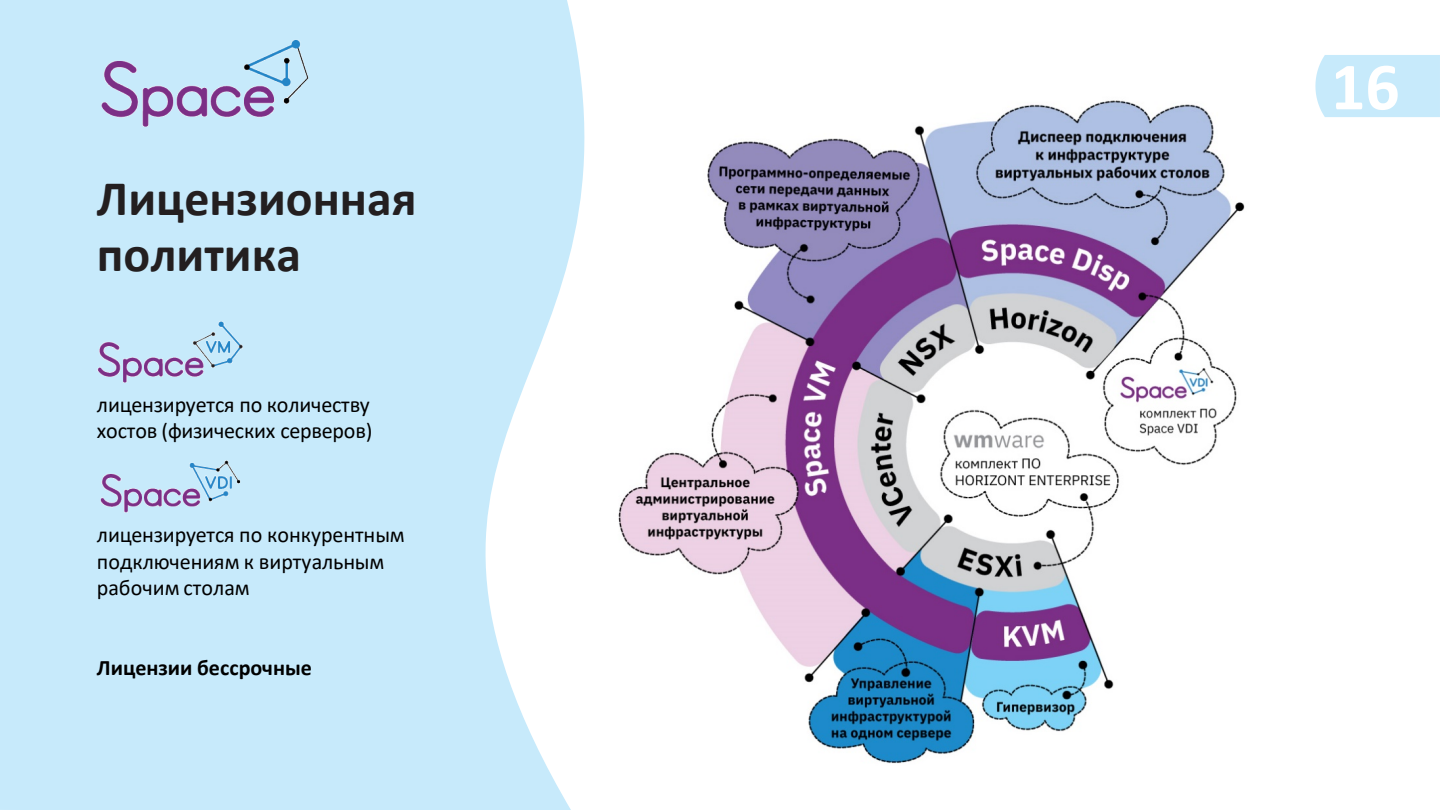
<style>
.page{position:relative;width:1440px;height:810px;background:#fff}
.page>*{position:absolute;margin:0;border:0;box-sizing:border-box;transform-origin:0 0}
.t1{font:700 68px "Calibri";color:#fff}
.t2{font:700 50px/56.2px "Calibri";color:#231f20}
.t3{font:22px/26px "Calibri";letter-spacing:-.01em;color:#000}
.t4{font:700 22px "Calibri";color:#000}
</style>
<div class="page">
<svg style="left:0;top:0;width:585px;height:810px;background:#ccecfb"></svg>
<div style="left:1315px;top:55px;width:125px;height:62px;background:#c7eafb"></div>
<img style="left:618px;top:100px;width:627px;height:664px">
<img style="left:84px;top:431px;width:172px;height:110px">
<img style="left:84px;top:297px;width:172px;height:110px">
<img style="left:96px;top:29px;width:219px;height:104px">
<h2 class="t2" style="left:97px;top:169px;width:321px">Лицензионная политика</h2>
<p class="t3" style="left:97px;top:391px;width:277px">лицензируется по количеству хостов (физических серверов)</p>
<p class="t3" style="left:97px;top:521px;width:309px">лицензируется по конкурентным подключениям к виртуальным</p>
<p class="t3" style="left:97px;top:574px;width:154px">рабочим столам</p>
<p class="t4" style="left:97px;top:652px;width:217px">Лицензии бессрочные</p>
<h1 class="t1" style="left:1331px;top:39px;width:70px">16</h1>
</div>
